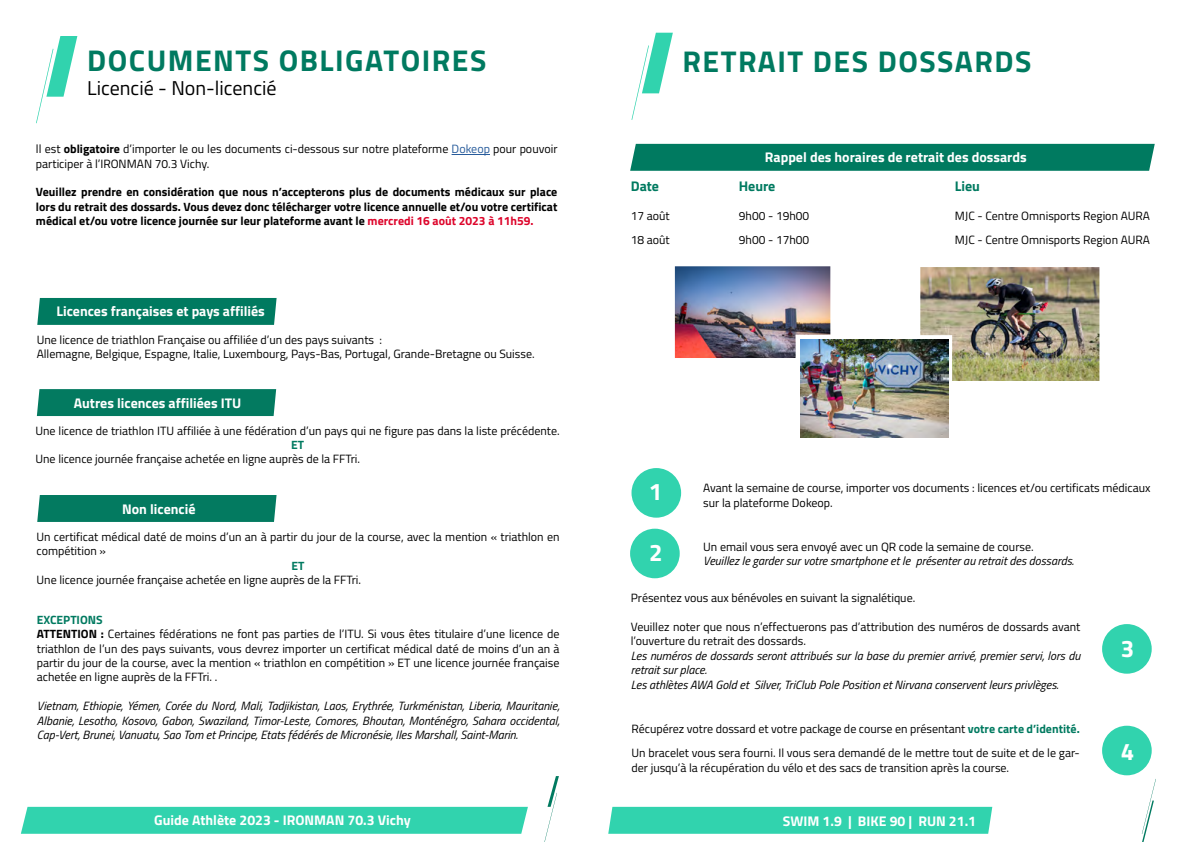
<style>
.page{position:relative;width:1191px;height:842px;background:#fff}
.page>*{position:absolute;margin:0;border:0;box-sizing:border-box;transform-origin:0 0}
.t1{font:700 30px "Titillium";letter-spacing:.05em;color:#007a60}
.t2{font:700 24px "Titillium Web";color:#fff}
.t3{font:20px "Titillium";color:#000}
.t4{font:700 14px "Titillium";color:#fff}
.t5{font:700 14px "Titillium Web";color:#fff}
.t6{font:700 14px "Titillium";color:#007a60}
.t7{font:12px/14.4px "Titillium";color:#000}
.t8{font:italic 12px/14.4px "Titillium Web";color:#000;text-align:justify}
.t9{font:700 12px/14.4px "Titillium Web";color:#000;text-align:justify}
.t10{font:700 12px "Titillium Web";color:#007a60}
.t11{font:700 12px "Titillium";color:#007a60}
.s1{font-weight:700}
.s2{color:#275b9b}
.s3{color:#dd052b}
.s4{font-family:"Titillium Web";font-weight:700}
.s5{font-weight:700;color:#007a60}
</style>
<div class="page">
<div style="left:21px;top:807px;width:507px;height:27px;background:#31d3ae"></div>
<div style="left:608px;top:807px;width:384px;height:27px;background:#31d3ae"></div>
<svg style="left:1141px;top:779px;width:15px;height:63px"></svg>
<svg style="left:544px;top:776px;width:15px;height:66px"></svg>
<div style="left:37px;top:298px;width:239px;height:27px;background:#007a60"></div>
<div style="left:37px;top:389px;width:239px;height:27px;background:#037a60"></div>
<div style="left:37px;top:495px;width:239px;height:27px;background:#037a60"></div>
<hr style="left:451px;top:154px;width:39px;height:1px;background:#275b9b">
<svg style="left:36px;top:36px;width:41px;height:87px"></svg>
<div style="left:631px;top:468px;width:50px;height:50px;background:#31d3ae;border-radius:50%"></div>
<div style="left:630px;top:529px;width:49px;height:49px;background:#31d3ae;border-radius:50%"></div>
<div style="left:1102px;top:624px;width:49px;height:50px;background:#31d3ae;border-radius:50%"></div>
<div style="left:1102px;top:726px;width:49px;height:49px;background:#31d3ae;border-radius:50%"></div>
<div style="left:630px;top:144px;width:524px;height:27px;background:#007a60"></div>
<svg style="left:631px;top:33px;width:42px;height:87px"></svg>
<svg style="left:1099px;top:282px;width:1px;height:99px"></svg>
<img style="left:920px;top:267px;width:179px;height:114px">
<img style="left:675px;top:266px;width:155px;height:92px">
<img style="left:800px;top:339px;width:148px;height:99px">
<h1 class="t1" style="left:87px;top:38px;width:401px">DOCUMENTS OBLIGATOIRES</h1>
<h3 class="t3" style="left:87px;top:74px;width:191px">Licencié - Non-licencié</h3>
<p class="t7" style="left:36px;top:141px;width:523px">ll est <span class="s1">obligatoire</span> d’importer le ou les documents ci-dessous sur notre plateforme <span class="s2">Dokeop</span> pour pouvoir participer à l’IRONMAN 70.3 Vichy.</p>
<p class="t9" style="left:36px;top:184px;width:523px">Veuillez prendre en considération que nous n’accepterons plus de documents médicaux sur place lors du retrait des dossards. Vous devez donc télécharger votre licence annuelle et/ou votre certificat médical et/ou votre licence journée sur leur plateforme avant le <span class="s3">mercredi 16 août 2023 à 11h59.</span></p>
<p class="t4" style="left:56px;top:300px;width:210px">Licences françaises et pays affiliés</p>
<p class="t7" style="left:37px;top:332px;width:499px">Une licence de triathlon Française ou affiliée d’un des pays suivants :<br>Allemagne, Belgique, Espagne, Italie, Luxembourg, Pays-Bas, Portugal, Grande-Bretagne ou Suisse.</p>
<p class="t4" style="left:74px;top:393px;width:169px">Autres licences affiliées ITU</p>
<p class="t7" style="left:35px;top:422px;width:526px">Une licence de triathlon ITU affiliée à une fédération d’un pays qui ne figure pas dans la liste précédente.</p>
<p class="t11" style="left:291px;top:436px;width:14px">ET</p>
<p class="t7" style="left:35px;top:451px;width:326px">Une licence journée française achetée en ligne auprès de la FFTri.</p>
<p class="t4" style="left:122px;top:498px;width:75px">Non licencié</p>
<p class="t7" style="left:37px;top:529px;width:524px">Un certificat médical daté de moins d’un an à partir du jour de la course, avec la mention « triathlon en compétition »</p>
<p class="t11" style="left:291px;top:556px;width:14px">ET</p>
<p class="t7" style="left:37px;top:572px;width:326px">Une licence journée française achetée en ligne auprès de la FFTri.</p>
<p class="t10" style="left:37px;top:610px;width:67px">EXCEPTIONS</p>
<p class="t7" style="left:37px;top:626px;width:524px;text-align:justify"><span class="s4">ATTENTION :</span> Certaines fédérations ne font pas parties de l’ITU. Si vous êtes titulaire d’une licence de triathlon de l’un des pays suivants, vous devrez importer un certificat médical daté de moins d’un an à partir du jour de la course, avec la mention « triathlon en compétition » ET une licence journée française achetée en ligne auprès de la FFTri. .</p>
<p class="t8" style="left:37px;top:698px;width:524px">Vietnam, Ethiopie, Yémen, Corée du Nord, Mali, Tadjikistan, Laos, Erythrée, Turkménistan, Liberia, Mauritanie, Albanie, Lesotho, Kosovo, Gabon, Swaziland, Timor-Leste, Comores, Bhoutan, Monténégro, Sahara occidental, Cap-Vert, Brunei, Vanuatu, Sao Tom et Principe, Etats fédérés de Micronésie, Iles Marshall, Saint-Marin.</p>
<h1 class="t1" style="left:682px;top:39px;width:350px">RETRAIT DES DOSSARDS</h1>
<p class="t5" style="left:765px;top:146px;width:263px">Rappel des horaires de retrait des dossards</p>
<p class="t6" style="left:631px;top:175px;width:30px">Date</p>
<p class="t6" style="left:739px;top:175px;width:38px">Heure</p>
<p class="t6" style="left:955px;top:175px;width:27px">Lieu</p>
<p class="t7" style="left:631px;top:208px;width:41px">17 août</p>
<p class="t7" style="left:739px;top:208px;width:72px">9h00 - 19h00</p>
<p class="t7" style="left:955px;top:208px;width:197px">MJC - Centre Omnisports Region AURA</p>
<p class="t7" style="left:631px;top:232px;width:41px">18 août</p>
<p class="t7" style="left:739px;top:232px;width:72px">9h00 - 17h00</p>
<p class="t7" style="left:955px;top:232px;width:197px">MJC - Centre Omnisports Region AURA</p>
<h2 class="t2" style="left:649px;top:473px;width:15px">1</h2>
<h2 class="t2" style="left:649px;top:534px;width:15px">2</h2>
<p class="t7" style="left:703px;top:480px;width:449px">Avant la semaine de course, importer vos documents : licences et/ou certificats médicaux sur la plateforme Dokeop.</p>
<p class="t7" style="left:703px;top:539px;width:332px">Un email vous sera envoyé avec un QR code la semaine de course.</p>
<p class="t8" style="left:703px;top:553px;width:372px">Veuillez le garder sur votre smartphone et le présenter au retrait des dossards.</p>
<p class="t7" style="left:631px;top:590px;width:286px">Présentez vous aux bénévoles en suivant la signalétique.</p>
<p class="t7" style="left:631px;top:619px;width:451px">Veuillez noter que nous n’effectuerons pas d’attribution des numéros de dossards avant l’ouverture du retrait des dossards.</p>
<p class="t8" style="left:631px;top:648px;width:451px;text-align:left">Les numéros de dossards seront attribués sur la base du premier arrivé, premier servi, lors du retrait sur place.<br>Les athlètes AWA Gold et Silver, TriClub Pole Position et Nirvana conservent leurs privlèges.</p>
<p class="t7" style="left:631px;top:717px;width:450px;line-height:24px">Récupérez votre dossard et votre package de course en présentant <span class="s5">votre carte d’identité.<br></span>Un bracelet vous sera fourni. Il vous sera demandé de le mettre tout de suite et de le gar-</p>
<p class="t7" style="left:631px;top:760px;width:379px">der jusqu’à la récupération du vélo et des sacs de transition après la course.</p>
<h2 class="t2" style="left:1120px;top:630px;width:15px">3</h2>
<h2 class="t2" style="left:1120px;top:733px;width:15px">4</h2>
<p class="t4" style="left:154px;top:809px;width:258px">Guide Athlète 2023 - IRONMAN 70.3 Vichy</p>
<p class="t4" style="left:783px;top:810px;width:195px">SWIM 1.9 | BIKE 90 | RUN 21.1</p>
</div>
